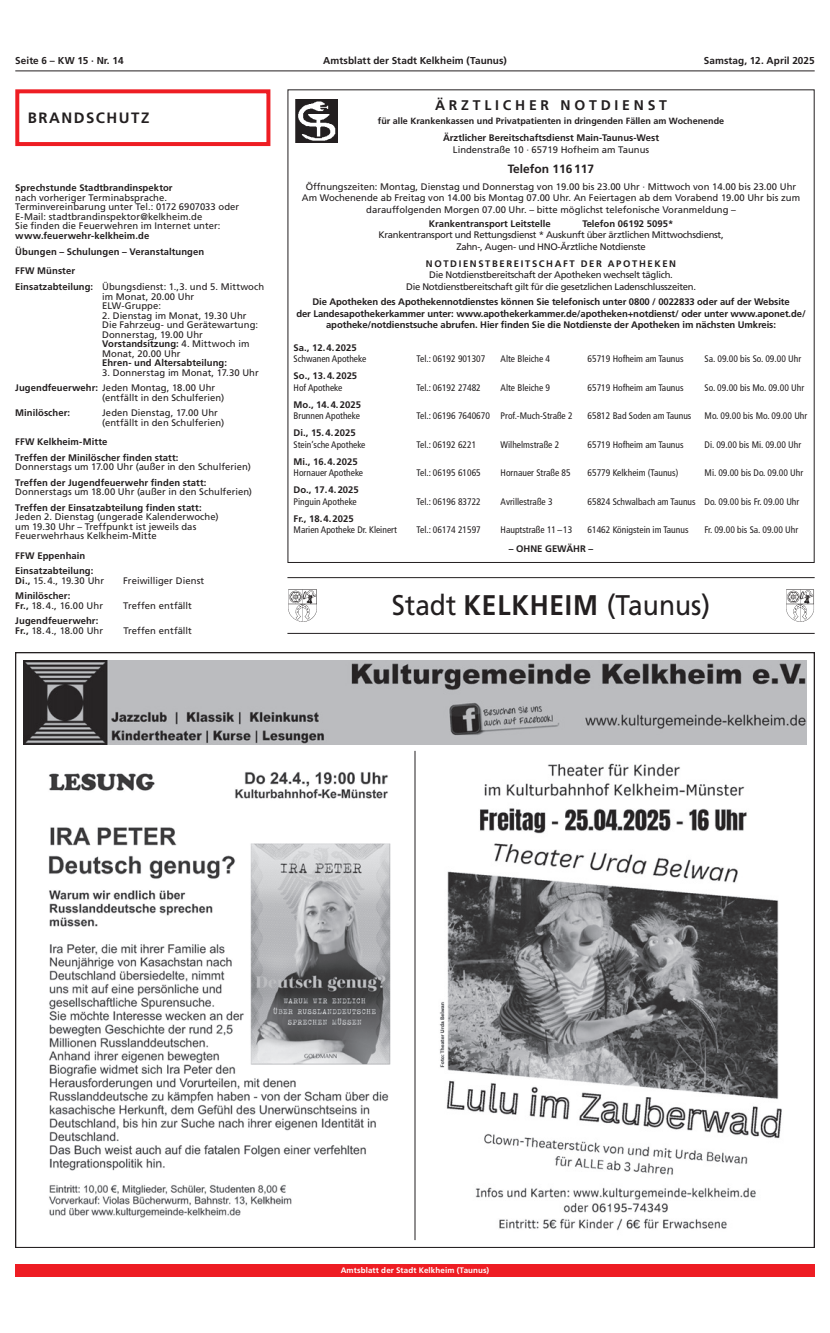
<style>
.page{position:relative;width:830px;height:1333px;background:#fff}
.page>*{position:absolute;margin:0;border:0;box-sizing:border-box;transform-origin:0 0}
.t1{font:28.4px "Frutiger LT Std";color:#231f20;scale:.93 1}
.t2{font:700 15px "Frutiger LT Std";letter-spacing:.1em;color:#231f20}
.t3{font:700 14px "Frutiger LT Std";letter-spacing:.27em;color:#231f20}
.t4{font:700 12px "Frutiger LT Std";color:#231f20}
.t5{font:700 10px "Frutiger LT Std";letter-spacing:.005em;color:#231f20}
.t6{font:9.5px/9.5px "Frutiger LT Std";color:#231f20}
.t7{font:700 9.5px/11.4px "Frutiger LT Std";color:#231f20}
.t8{font:condensed 9.5px "Frutiger LT Std";color:#231f20}
.t9{font:9.5px/11.4px "Frutiger LT Std";letter-spacing:-.03em;color:#231f20;text-align:center}
.t10{font:700 9.5px "Frutiger LT Std";letter-spacing:.17em;color:#231f20}
.t11{font:700 9px "Frutiger LT Std";color:#231f20}
.t12{font:700 8px "Frutiger LT Std";letter-spacing:.015em;color:#fff}
.s1{font-weight:700}
.s2{font-weight:400}
</style>
<div class="page">
<div style="left:15px;top:1264px;width:800px;height:12px;background:#ee1d23"></div>
<hr style="left:15px;top:70px;width:800px;height:1px;background:#231f20">
<img style="left:295px;top:99px;width:43px;height:44px">
<div style="left:15px;top:89px;width:255px;height:57px;border:4px solid #ee1d23"></div>
<img style="left:23px;top:660px;width:784px;height:84px">
<hr style="left:415px;top:750px;width:1px;height:489px;background:#231f20">
<img style="left:49px;top:772px;width:342px;height:446px">
<img style="left:439px;top:763px;width:343px;height:468px">
<hr style="left:287px;top:577px;width:528px;height:1px;background:#231f20">
<hr style="left:287px;top:633px;width:528px;height:1px;background:#231f20">
<img style="left:786px;top:589px;width:28px;height:33px">
<img style="left:288px;top:589px;width:29px;height:33px">
<p class="t5" style="left:15px;top:55px;width:110px">Seite 6 – KW 15 · Nr. 14</p>
<p class="t5" style="left:323px;top:55px;width:185px">Amtsblatt der Stadt Kelkheim (Taunus)</p>
<p class="t5" style="left:704px;top:55px;width:112px">Samstag, 12. April 2025</p>
<h2 class="t2" style="left:28px;top:109px;width:123px">BRANDSCHUTZ</h2>
<p class="t7" style="left:15px;top:182px;width:159px">Sprechstunde Stadtbrandinspektor</p>
<p class="t6" style="left:15px;top:193px;width:225px">nach vorheriger Terminabsprache.<br>Terminvereinbarung unter Tel.: 0172 6907033 oder E-Mail: stadtbrandinspektor@kelkheim.de<br>Sie finden die Feuerwehren im Internet unter:</p>
<p class="t7" style="left:15px;top:227px;width:191px;line-height:16.3px">www.feuerwehr-kelkheim.de<br>Übungen – Schulungen – Veranstaltungen</p>
<p class="t6" style="left:15px;top:263px;width:250px;line-height:15.6px"><span class="s1">FFW Münster<br>Einsatzabteilung:</span> Übungsdienst: 1.,3. und 5. Mittwoch</p>
<p class="t6" style="left:102px;top:291px;width:94px">im Monat, 20.00 Uhr<br>ELW-Gruppe:</p>
<p class="t6" style="left:102px;top:310px;width:157px">2. Dienstag im Monat, 19.30 Uhr<br>Die Fahrzeug- und Gerätewartung:<br>Donnerstag, 19.00 Uhr<br><span class="s1">Vorstandsitzung:</span> 4. Mittwoch im<br>Monat, 20.00 Uhr</p>
<p class="t7" style="left:102px;top:357px;width:126px">Ehren- und Altersabteilung:</p>
<p class="t6" style="left:15px;top:364px;width:245px;line-height:15.6px;text-indent:87px">3. Donnerstag im Monat, 17.30 Uhr<br><span class="s1">Jugendfeuerwehr:</span> Jeden Montag, 18.00 Uhr</p>
<p class="t6" style="left:102px;top:393px;width:124px">(entfällt in den Schulferien)</p>
<p class="t7" style="left:15px;top:407px;width:56px">Minilöscher:</p>
<p class="t6" style="left:102px;top:408px;width:124px">Jeden Dienstag, 17.00 Uhr (entfällt in den Schulferien)</p>
<p class="t7" style="left:15px;top:434px;width:165px;line-height:15.6px">FFW Kelkheim-Mitte<br>Treffen der Minilöscher finden statt:</p>
<p class="t6" style="left:15px;top:462px;width:237px">Donnerstags um 17.00 Uhr (außer in den Schulferien)</p>
<p class="t7" style="left:15px;top:477px;width:193px">Treffen der Jugendfeuerwehr finden statt:</p>
<p class="t6" style="left:15px;top:487px;width:238px">Donnerstags um 18.00 Uhr (außer in den Schulferien)</p>
<p class="t7" style="left:15px;top:502px;width:188px">Treffen der Einsatzabteilung finden statt:</p>
<p class="t6" style="left:15px;top:512px;width:205px">Jeden 2. Dienstag (ungerade Kalenderwoche) um 19.30 Uhr – Treffpunkt ist jeweils das<br>Feuerwehrhaus Kelkheim-Mitte</p>
<p class="t7" style="left:15px;top:547px;width:80px;line-height:15.6px">FFW Eppenhain<br>Einsatzabteilung:</p>
<p class="t6" style="left:15px;top:575px;width:90px"><span class="s1">Di.,</span> 15.4., 19.30 Uhr</p>
<p class="t6" style="left:123px;top:575px;width:83px">Freiwilliger Dienst</p>
<p class="t7" style="left:15px;top:591px;width:89px;line-height:9.5px">Minilöscher:<br>Fr., <span class="s2">18.4., 16.00 Uhr</span></p>
<p class="t6" style="left:123px;top:600px;width:70px">Treffen entfällt</p>
<p class="t7" style="left:15px;top:616px;width:89px;line-height:9.5px">Jugendfeuerwehr:<br>Fr., <span class="s2">18.4., 18.00 Uhr</span></p>
<p class="t6" style="left:123px;top:626px;width:70px">Treffen entfällt</p>
<h3 class="t3" style="left:435px;top:97px;width:234px">ÄRZTLICHER NOTDIENST</h3>
<p class="t11" style="left:378px;top:116px;width:348px">für alle Krankenkassen und Privatpatienten in dringenden Fällen am Wochenende</p>
<p class="t7" style="left:443px;top:132px;width:218px">Ärztlicher Bereitschaftsdienst Main-Taunus-West</p>
<p class="t6" style="left:453px;top:145px;width:198px">Lindenstraße 10 · 65719 Hofheim am Taunus</p>
<p class="t4" style="left:508px;top:162px;width:88px">Telefon 116117</p>
<p class="t6" style="left:302px;top:181px;width:500px;line-height:11.4px;text-align:center">Öffnungszeiten: Montag, Dienstag und Donnerstag von 19.00 bis 23.00 Uhr · Mittwoch von 14.00 bis 23.00 Uhr<br>Am Wochenende ab Freitag von 14.00 bis Montag 07.00 Uhr. An Feiertagen ab dem Vorabend 19.00 Uhr bis zum darauffolgenden Morgen 07.00 Uhr. – bitte möglichst telefonische Voranmeldung –</p>
<p class="t7" style="left:429px;top:218px;width:123px">Krankentransport Leitstelle</p>
<p class="t7" style="left:582px;top:218px;width:92px">Telefon 06192 5095*</p>
<p class="t9" style="left:378px;top:229px;width:347px">Krankentransport und Rettungsdienst * Auskunft über ärztlichen Mittwochsdienst,<br>Zahn-, Augen- und HNO-Ärztliche Notdienste</p>
<p class="t10" style="left:426px;top:258px;width:252px">NOTDIENSTBEREITSCHAFT DER APOTHEKEN</p>
<p class="t9" style="left:406px;top:269px;width:291px">Die Notdienstbereitschaft der Apotheken wechselt täglich.<br>Die Notdienstbereitschaft gilt für die gesetzlichen Ladenschlusszeiten.</p>
<p class="t7" style="left:296px;top:296px;width:511px;text-align:center">Die Apotheken des Apothekennotdienstes können Sie telefonisch unter 0800 / 0022833 oder auf der Website<br>der Landesapothekerkammer unter: www.apothekerkammer.de/apotheken+notdienst/ oder unter www.aponet.de/ apotheke/notdienstsuche abrufen. Hier finden Sie die Notdienste der Apotheken im nächsten Umkreis:</p>
<p class="t7" style="left:294px;top:342px;width:65px">Sa., 12.4.2025</p>
<p class="t8" style="left:294px;top:353px;width:74px">Schwanen Apotheke</p>
<p class="t8" style="left:417px;top:353px;width:70px">Tel.: 06192 901307</p>
<p class="t8" style="left:501px;top:353px;width:51px">Alte Bleiche 4</p>
<p class="t8" style="left:588px;top:353px;width:97px">65719 Hofheim am Taunus</p>
<p class="t8" style="left:705px;top:353px;width:98px">Sa. 09.00 bis So. 09.00 Uhr</p>
<p class="t7" style="left:294px;top:370px;width:65px">So., 13.4.2025</p>
<p class="t8" style="left:294px;top:382px;width:50px">Hof Apotheke</p>
<p class="t8" style="left:417px;top:382px;width:66px">Tel.: 06192 27482</p>
<p class="t8" style="left:501px;top:382px;width:51px">Alte Bleiche 9</p>
<p class="t8" style="left:588px;top:382px;width:97px">65719 Hofheim am Taunus</p>
<p class="t8" style="left:705px;top:382px;width:101px">So. 09.00 bis Mo. 09.00 Uhr</p>
<p class="t7" style="left:294px;top:399px;width:69px">Mo., 14.4.2025</p>
<p class="t8" style="left:294px;top:410px;width:68px">Brunnen Apotheke</p>
<p class="t8" style="left:417px;top:410px;width:158px">Tel.: 06196 7640670 Prof.-Much-Straße 2</p>
<p class="t8" style="left:588px;top:410px;width:105px">65812 Bad Soden am Taunus</p>
<p class="t8" style="left:705px;top:410px;width:104px">Mo. 09.00 bis Mo. 09.00 Uhr</p>
<p class="t7" style="left:294px;top:427px;width:64px">Di., 15.4.2025</p>
<p class="t8" style="left:294px;top:439px;width:73px">Stein’sche Apotheke</p>
<p class="t8" style="left:417px;top:439px;width:61px">Tel.: 06192 6221</p>
<p class="t8" style="left:501px;top:439px;width:60px">Wilhelmstraße 2</p>
<p class="t8" style="left:588px;top:439px;width:97px">65719 Hofheim am Taunus</p>
<p class="t8" style="left:705px;top:439px;width:98px">Di. 09.00 bis Mi. 09.00 Uhr</p>
<p class="t7" style="left:294px;top:456px;width:66px">Mi., 16.4.2025</p>
<p class="t8" style="left:294px;top:467px;width:71px">Hornauer Apotheke</p>
<p class="t8" style="left:417px;top:467px;width:66px">Tel.: 06195 61065</p>
<p class="t8" style="left:501px;top:467px;width:72px">Hornauer Straße 85</p>
<p class="t8" style="left:588px;top:467px;width:92px">65779 Kelkheim (Taunus)</p>
<p class="t8" style="left:705px;top:467px;width:100px">Mi. 09.00 bis Do. 09.00 Uhr</p>
<p class="t7" style="left:294px;top:484px;width:67px">Do., 17.4.2025</p>
<p class="t8" style="left:294px;top:496px;width:65px">Pinguin Apotheke</p>
<p class="t8" style="left:417px;top:496px;width:66px">Tel.: 06196 83722</p>
<p class="t8" style="left:501px;top:496px;width:54px">Avrillestraße 3</p>
<p class="t8" style="left:588px;top:496px;width:213px">65824 Schwalbach am Taunus Do. 09.00 bis Fr. 09.00 Uhr</p>
<p class="t7" style="left:294px;top:513px;width:62px">Fr., 18.4.2025</p>
<p class="t8" style="left:294px;top:524px;width:105px">Marien Apotheke Dr. Kleinert</p>
<p class="t8" style="left:417px;top:524px;width:66px">Tel.: 06174 21597</p>
<p class="t8" style="left:501px;top:524px;width:73px">Hauptstraße 11– 13</p>
<p class="t8" style="left:588px;top:524px;width:102px">61462 Königstein im Taunus</p>
<p class="t8" style="left:705px;top:524px;width:95px">Fr. 09.00 bis Sa. 09.00 Uhr</p>
<p class="t7" style="left:509px;top:543px;width:86px">– OHNE GEWÄHR –</p>
<h1 class="t1" style="left:392px;top:588px;width:344px">Stadt <span class="s1">KELKHEIM</span> (Taunus)</h1>
<p class="t12" style="left:341px;top:1265px;width:150px">Amtsblatt der Stadt Kelkheim (Taunus)</p>
</div>
